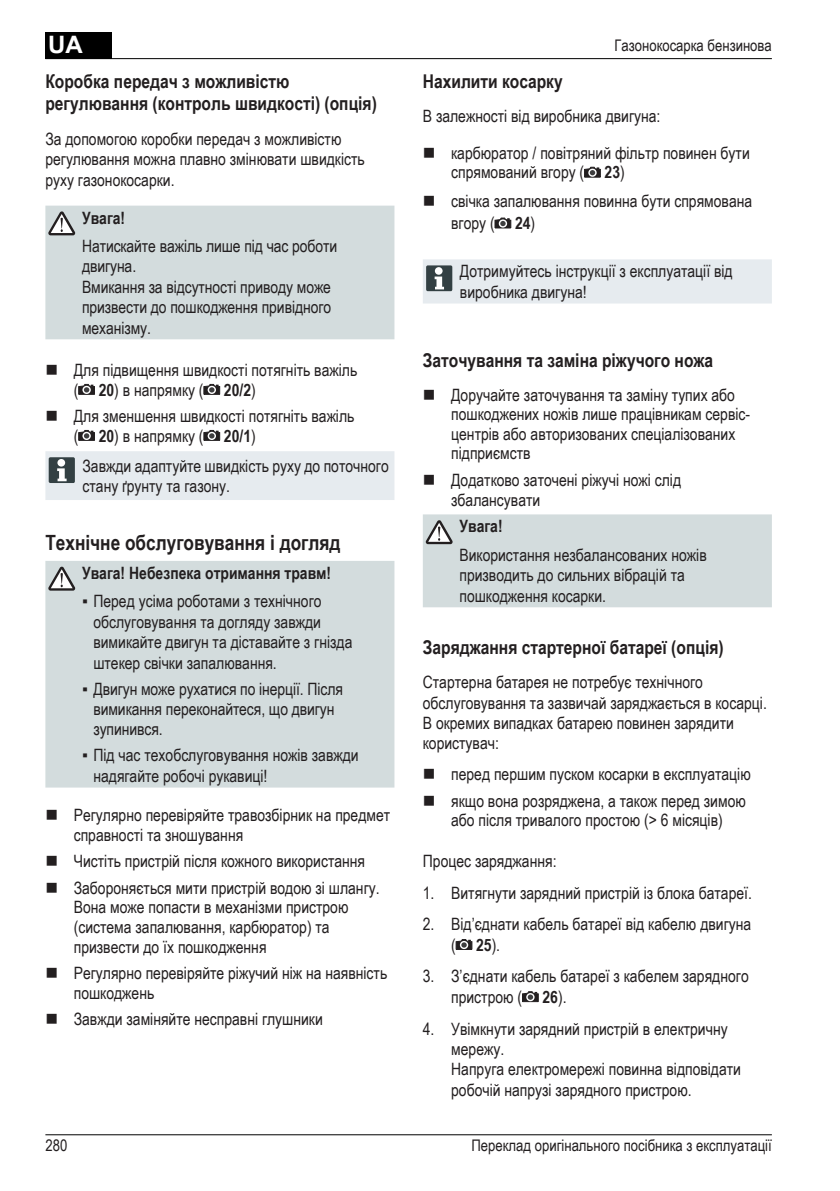
<style>
.page{position:relative;width:840px;height:1191px;background:#fff}
.page>*{position:absolute;margin:0;border:0;box-sizing:border-box;transform-origin:0 0}
.t1{font:700 24px "Arial";color:#fff}
.Überschrift_1_UA{font:700 21px "Arial Narrow";color:#231f20}
.Überschrift_2{font:700 19px/22.8px "Arial Narrow";color:#231f20}
.Fließtext{font:17px/20.4px "Arial Narrow";color:#231f20}
.Hinweistext{font:17px/20.4px "Arial Narrow";color:#231f20}
.Hinweistext_Fett{font:700 17px "Arial Narrow";color:#231f20}
.t2{font:16px "Arial Narrow";color:#231f20}
.s1{font-weight:700}
</style>
<div class="page">
<div style="left:45px;top:32px;width:67px;height:27px;background:#000"></div>
<hr style="left:45px;top:1134px;width:726px;height:1px;background:#000">
<hr style="left:45px;top:58px;width:726px;height:1px;background:#000">
<div style="left:45px;top:206px;width:349px;height:133px;background:#d3dcdd"></div>
<svg style="left:48px;top:211px;width:27px;height:24px"></svg>
<svg style="left:78px;top:384px;width:17px;height:11px"></svg>
<svg style="left:203px;top:384px;width:17px;height:11px"></svg>
<svg style="left:78px;top:430px;width:17px;height:11px"></svg>
<svg style="left:203px;top:430px;width:17px;height:11px"></svg>
<div style="left:45px;top:451px;width:349px;height:49px;background:#e6ebef"></div>
<div style="left:57px;top:459px;width:8px;height:7px;background:#fff;border-radius:50%"></div>
<div style="left:45px;top:561px;width:349px;height:226px;background:#d3dcdd"></div>
<svg style="left:48px;top:566px;width:27px;height:24px"></svg>
<svg style="left:584px;top:167px;width:16px;height:11px"></svg>
<svg style="left:494px;top:218px;width:17px;height:10px"></svg>
<div style="left:423px;top:259px;width:348px;height:44px;background:#e6ebef"></div>
<div style="left:434px;top:267px;width:8px;height:8px;background:#fff;border-radius:50%"></div>
<div style="left:423px;top:514px;width:348px;height:93px;background:#d3dcdd"></div>
<svg style="left:455px;top:939px;width:17px;height:11px"></svg>
<svg style="left:522px;top:991px;width:16px;height:11px"></svg>
<h1 class="t1" style="left:48px;top:29px;width:36px">UA</h1>
<p class="Überschrift_2" style="left:45px;top:69px;width:333px">Коробка передач з можливістю регулювання (контроль швидкості) (опція)</p>
<p class="Fließtext" style="left:45px;top:128px;width:320px">За допомогою коробки передач з можливістю регулювання можна плавно змінювати швидкість руху газонокосарки.</p>
<p class="Hinweistext_Fett" style="left:82px;top:205px;width:45px">Увага!</p>
<p class="Hinweistext" style="left:82px;top:235px;width:256px">Натискайте важіль лише під час роботи двигуна.<br>Вмикання за відсутності приводу може призвести до пошкодження привідного механізму.</p>
<p class="Fließtext" style="left:74px;top:359px;width:285px;line-height:19.6px">Для підвищення швидкості потягніть важіль ( <span class="s1">20</span>) в напрямку ( <span class="s1">20/2</span>)</p>
<p class="Fließtext" style="left:74px;top:405px;width:282px;line-height:19.6px">Для зменшення швидкості потягніть важіль ( <span class="s1">20</span>) в напрямку ( <span class="s1">20/1</span>)</p>
<p class="Fließtext" style="left:82px;top:455px;width:307px">Завжди адаптуйте швидкість руху до поточного стану ґрунту та газону.</p>
<p class="Überschrift_1_UA" style="left:45px;top:526px;width:296px">Технічне обслуговування і догляд</p>
<p class="Hinweistext_Fett" style="left:82px;top:560px;width:250px">Увага! Небезпека отримання травм!</p>
<p class="Fließtext" style="left:93px;top:590px;width:260px;text-indent:-11px">▪ Перед усіма роботами з технічного обслуговування та догляду завжди вимикайте двигун та діставайте з гнізда штекер свічки запалювання.</p>
<p class="Fließtext" style="left:93px;top:678px;width:251px;text-indent:-11px">▪ Двигун може рухатися по інерції. Після вимикання переконайтеся, що двигун зупинився.</p>
<p class="Fließtext" style="left:93px;top:744px;width:267px;text-indent:-11px">▪ Під час техобслуговування ножів завжди надягайте робочі рукавиці!</p>
<p class="Fließtext" style="left:74px;top:805px;width:318px;line-height:19.6px">Регулярно перевіряйте травозбірник на предмет справності та зношування</p>
<p class="Fließtext" style="left:74px;top:850px;width:293px">Чистіть пристрій після кожного використання</p>
<p class="Fließtext" style="left:74px;top:877px;width:307px;line-height:19.6px">Забороняється мити пристрій водою зі шлангу.<br>Вона може попасти в механізми пристрою (система запалювання, карбюратор) та призвести до їх пошкодження</p>
<p class="Fließtext" style="left:74px;top:962px;width:315px;line-height:19.6px">Регулярно перевіряйте ріжучий ніж на наявність пошкоджень</p>
<p class="Fließtext" style="left:74px;top:1008px;width:250px">Завжди заміняйте несправні глушники</p>
<p class="t2" style="left:614px;top:34px;width:159px">Газонокосарка бензинова</p>
<p class="Überschrift_2" style="left:422px;top:69px;width:141px">Нахилити косарку</p>
<p class="Fließtext" style="left:422px;top:105px;width:239px">В залежності від виробника двигуна:</p>
<p class="Fließtext" style="left:451px;top:142px;width:300px;line-height:19.6px">карбюратор / повітряний фільтр повинен бути спрямований вгору ( <span class="s1">23</span>)</p>
<p class="Fließtext" style="left:451px;top:189px;width:302px;line-height:22px">свічка запалювання повинна бути спрямована вгору ( <span class="s1">24</span>)</p>
<p class="Hinweistext" style="left:459px;top:261px;width:274px">Дотримуйтесь інструкції з експлуатації від виробника двигуна!</p>
<p class="Überschrift_2" style="left:422px;top:348px;width:292px">Заточування та заміна ріжучого ножа</p>
<p class="Fließtext" style="left:451px;top:384px;width:300px;line-height:19.6px">Доручайте заточування та заміну тупих або пошкоджених ножів лише працівникам сервіс&shy;центрів або авторизованих спеціалізованих підприємств</p>
<p class="Fließtext" style="left:451px;top:469px;width:231px">Додатково заточені ріжучі ножі слід збалансувати</p>
<p class="Hinweistext_Fett" style="left:459px;top:513px;width:45px">Увага!</p>
<p class="Hinweistext" style="left:459px;top:544px;width:249px">Використання незбалансованих ножів призводить до сильних вібрацій та пошкодження косарки.</p>
<p class="Überschrift_2" style="left:422px;top:634px;width:302px">Заряджання стартерної батареї (опція)</p>
<p class="Fließtext" style="left:422px;top:671px;width:345px">Стартерна батарея не потребує технічного обслуговування та зазвичай заряджається в косарці.<br>В окремих випадках батарею повинен зарядити користувач:</p>
<p class="Fließtext" style="left:451px;top:763px;width:301px">перед першим пуском косарки в експлуатацію</p>
<p class="Fließtext" style="left:451px;top:790px;width:296px;line-height:19.6px">якщо вона розряджена, а також перед зимою або після тривалого простою (&gt; 6 місяців)</p>
<p class="Fließtext" style="left:422px;top:850px;width:135px">Процес заряджання:</p>
<p class="Fließtext" style="left:422px;top:881px;width:330px">1. Витягнути зарядний пристрій із блока батареї.</p>
<p class="Fließtext" style="left:451px;top:913px;width:301px;text-indent:-28px">2. Від’єднати кабель батареї від кабелю двигуна ( <span class="s1">25</span>).</p>
<p class="Fließtext" style="left:451px;top:965px;width:299px;text-indent:-28px">3. З’єднати кабель батареї з кабелем зарядного пристрою ( <span class="s1">26</span>).</p>
<p class="Fließtext" style="left:451px;top:1017px;width:291px;text-indent:-28px">4. Увімкнути зарядний пристрій в електричну мережу.<br>Напруга електромережі повинна відповідати робочій напрузі зарядного пристрою.</p>
<p class="t2" style="left:45px;top:1133px;width:23px">280</p>
<p class="t2" style="left:471px;top:1133px;width:302px">Переклад оригінального посібника з експлуатації</p>
</div>
